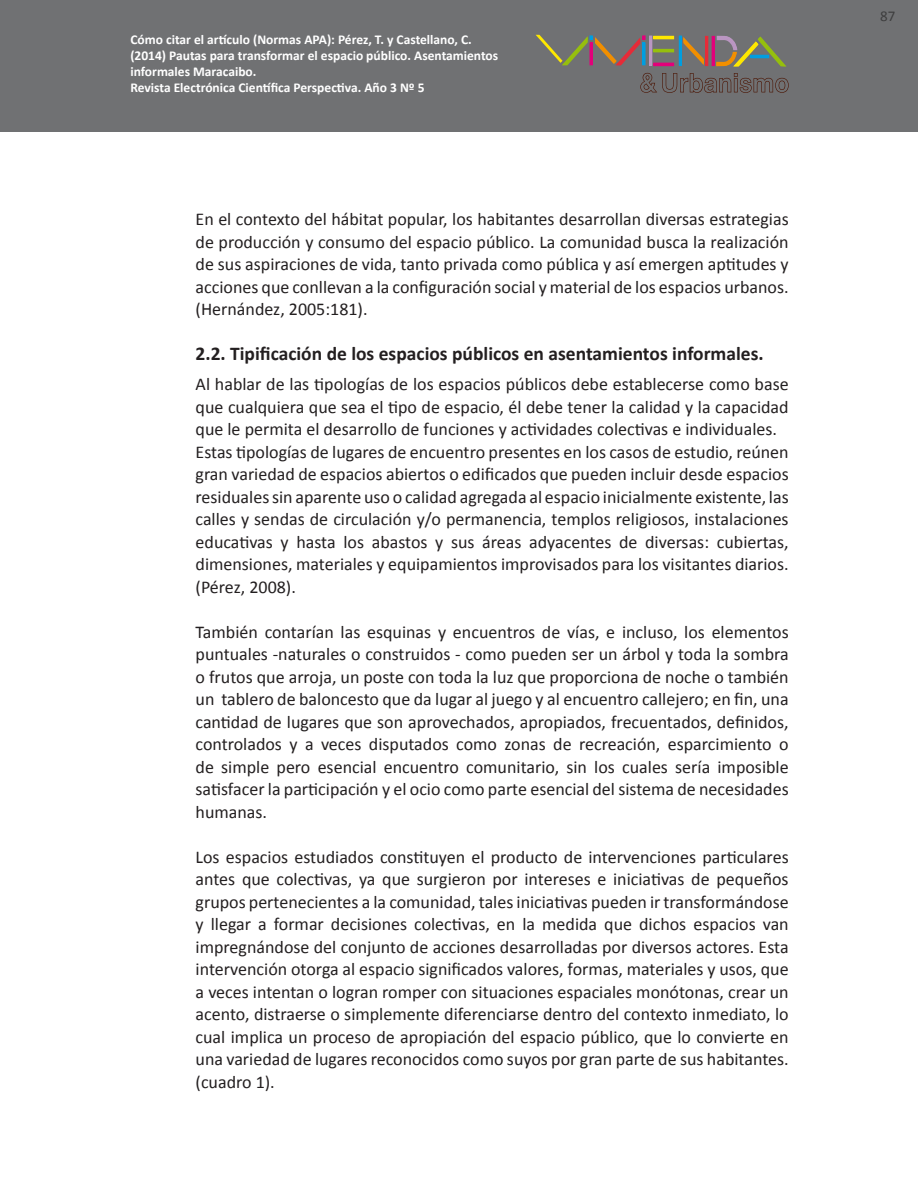
<style>
.page{position:relative;width:918px;height:1188px;background:#fff}
.page>*{position:absolute;margin:0;border:0;box-sizing:border-box;transform-origin:0 0}
.Paragraph_Style_2{font:700 19.5px "Calibri";color:#231f20}
.Paragraph_Style_2-2{font:18px/22.5px "Calibri";color:#231f20;text-align:justify}
.t1{font:15px "Calibri";color:#3e3e3f}
.t2{font:700 13.5px/16.2px "Calibri";color:#fff}
</style>
<div class="page">
<div style="left:0;top:0;width:918px;height:132px;background:#707173"></div>
<svg style="left:640px;top:73px;width:149px;height:20px"></svg>
<svg style="left:683px;top:37px;width:21px;height:28px"></svg>
<div style="left:653px;top:36px;width:21px;height:3px;border:2px solid #ffe800"></div>
<div style="left:653px;top:49px;width:21px;height:3px;border:2px solid #96bf0d"></div>
<div style="left:653px;top:63px;width:21px;height:3px;border:2px solid #e3007a"></div>
<div style="left:649px;top:36px;width:3px;height:30px;border:2px solid #ba96c2"></div>
<div style="left:679px;top:36px;width:3px;height:30px;border:2px solid #009ee0"></div>
<div style="left:705px;top:36px;width:3px;height:30px;border:2px solid #e62b38"></div>
<div style="left:712px;top:36px;width:3px;height:30px;border:2px solid #e3007a"></div>
<svg style="left:536px;top:34px;width:110px;height:32px"></svg>
<svg style="left:716px;top:35px;width:71px;height:32px"></svg>
<p class="t2" style="left:130px;top:31px;width:369px">Cómo citar el artículo (Normas APA): Pérez, T. y Castellano, C. (2014) Pautas para transformar el espacio público. Asentamientos informales Maracaibo.<br>Revista Electrónica Científica Perspectiva. Año 3 Nº 5</p>
<p class="Paragraph_Style_2-2" style="left:196px;top:208px;width:595px">En el contexto del hábitat popular, los habitantes desarrollan diversas estrategias de producción y consumo del espacio público. La comunidad busca la realización de sus aspiraciones de vida, tanto privada como pública y así emergen aptitudes y acciones que conllevan a la configuración social y material de los espacios urbanos. (Hernández, 2005:181).</p>
<p class="Paragraph_Style_2" style="left:196px;top:341px;width:570px">2.2. Tipificación de los espacios públicos en asentamientos informales.</p>
<p class="Paragraph_Style_2-2" style="left:196px;top:373px;width:595px">Al hablar de las tipologías de los espacios públicos debe establecerse como base que cualquiera que sea el tipo de espacio, él debe tener la calidad y la capacidad que le permita el desarrollo de funciones y actividades colectivas e individuales.</p>
<p class="Paragraph_Style_2-2" style="left:196px;top:441px;width:595px">Estas tipologías de lugares de encuentro presentes en los casos de estudio, reúnen gran variedad de espacios abiertos o edificados que pueden incluir desde espacios residuales sin aparente uso o calidad agregada al espacio inicialmente existente, las calles y sendas de circulación y/o permanencia, templos religiosos, instalaciones educativas y hasta los abastos y sus áreas adyacentes de diversas: cubiertas, dimensiones, materiales y equipamientos improvisados para los visitantes diarios. (Pérez, 2008).</p>
<p class="Paragraph_Style_2-2" style="left:196px;top:621px;width:595px">También contarían las esquinas y encuentros de vías, e incluso, los elementos puntuales -naturales o construidos - como pueden ser un árbol y toda la sombra o frutos que arroja, un poste con toda la luz que proporciona de noche o también un tablero de baloncesto que da lugar al juego y al encuentro callejero; en fin, una cantidad de lugares que son aprovechados, apropiados, frecuentados, definidos, controlados y a veces disputados como zonas de recreación, esparcimiento o de simple pero esencial encuentro comunitario, sin los cuales sería imposible satisfacer la participación y el ocio como parte esencial del sistema de necesidades humanas.</p>
<p class="Paragraph_Style_2-2" style="left:196px;top:846px;width:595px">Los espacios estudiados constituyen el producto de intervenciones particulares antes que colectivas, ya que surgieron por intereses e iniciativas de pequeños grupos pertenecientes a la comunidad, tales iniciativas pueden ir transformándose y llegar a formar decisiones colectivas, en la medida que dichos espacios van impregnándose del conjunto de acciones desarrolladas por diversos actores. Esta intervención otorga al espacio significados valores, formas, materiales y usos, que a veces intentan o logran romper con situaciones espaciales monótonas, crear un acento, distraerse o simplemente diferenciarse dentro del contexto inmediato, lo cual implica un proceso de apropiación del espacio público, que lo convierte en una variedad de lugares reconocidos como suyos por gran parte de sus habitantes. (cuadro 1).</p>
<p class="t1" style="left:880px;top:6px;width:17px">87</p>
</div>
